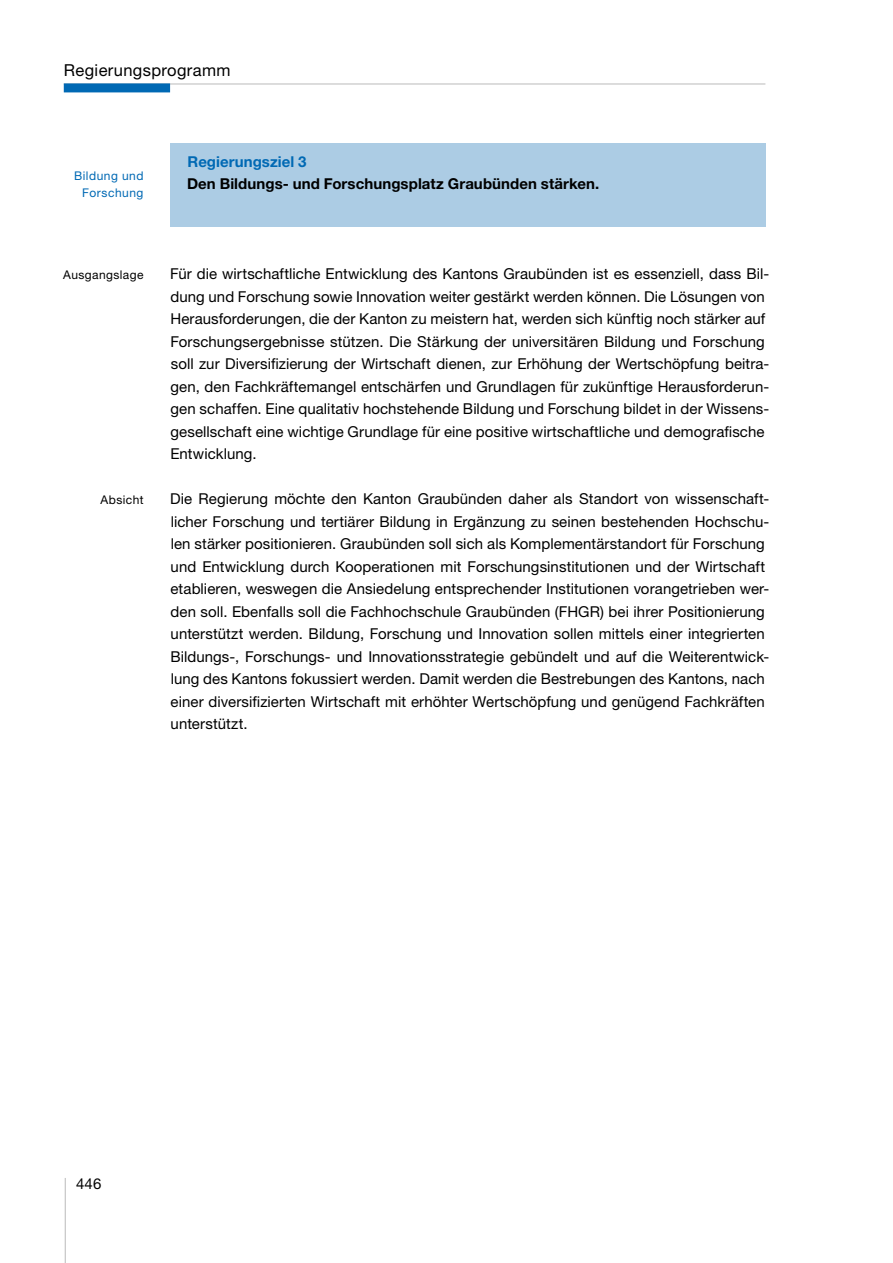
<style>
.page{position:relative;width:893px;height:1263px;background:#fff}
.page>*{position:absolute;margin:0;border:0;box-sizing:border-box;transform-origin:0 0}
.t1{font:16.5px "Helvetica Neue LT Std";letter-spacing:.025em;color:#000}
.t2{font:15px/22.5px "Helvetica Neue LT Std";letter-spacing:.005em;color:#000}
.t3{font:700 15px "Helvetica Neue LT Std";letter-spacing:.005em;color:#000}
.t4{font:700 15px "Helvetica Neue LT Std";letter-spacing:.005em;color:#0069b4}
.t5{font:12px/16.5px "Helvetica Neue LT Std";letter-spacing:.045em;color:#0069b4;text-align:right}
.t6{font:12px "Helvetica Neue LT Std";letter-spacing:.035em;color:#000}
</style>
<div class="page">
<hr style="left:65px;top:1178px;width:1px;height:85px;background:#c2c2c2">
<hr style="left:64px;top:83px;width:701px;height:2px;background:#c2c2c2">
<div style="left:64px;top:83px;width:106px;height:9px;background:#0069b4"></div>
<div style="left:170px;top:143px;width:595px;height:38px;background:#accce4"></div>
<div style="left:170px;top:166px;width:595px;height:60px;background:#accce4"></div>
<p class="t1" style="left:64px;top:60px;width:168px">Regierungsprogramm</p>
<p class="t5" style="left:74px;top:168px;width:71px">Bildung und<br>Forschung</p>
<p class="t6" style="left:63px;top:267px;width:82px">Ausgangslage</p>
<p class="t6" style="left:101px;top:492px;width:44px">Absicht</p>
<p class="t4" style="left:188px;top:152px;width:121px">Regierungsziel 3</p>
<p class="t3" style="left:187px;top:174px;width:414px">Den Bildungs- und Forschungsplatz Graubünden stärken.</p>
<p class="t2" style="left:170px;top:262px;width:601px">Für die wirtschaftliche Entwicklung des Kantons Graubünden ist es essenziell, dass Bil&shy;dung und Forschung sowie Innovation weiter gestärkt werden können. Die Lösungen von Herausforderungen, die der Kanton zu meistern hat, werden sich künftig noch stärker auf Forschungsergebnisse stützen. Die Stärkung der universitären Bildung und Forschung soll zur Diversifizierung der Wirtschaft dienen, zur Erhöhung der Wertschöpfung beitra&shy;gen, den Fachkräftemangel entschärfen und Grundlagen für zukünftige Herausforderun&shy;gen schaffen. Eine qualitativ hochstehende Bildung und Forschung bildet in der Wissens&shy;gesellschaft eine wichtige Grundlage für eine positive wirtschaftliche und demografische Entwicklung.</p>
<p class="t2" style="left:170px;top:487px;width:601px">Die Regierung möchte den Kanton Graubünden daher als Standort von wissenschaft&shy;licher Forschung und tertiärer Bildung in Ergänzung zu seinen bestehenden Hochschu&shy;len stärker positionieren. Graubünden soll sich als Komplementärstandort für Forschung und Entwicklung durch Kooperationen mit Forschungsinstitutionen und der Wirtschaft etablieren, weswegen die Ansiedelung entsprechender Institutionen vorangetrieben wer&shy;den soll. Ebenfalls soll die Fachhochschule Graubünden (FHGR) bei ihrer Positionierung unterstützt werden. Bildung, Forschung und Innovation sollen mittels einer integrierten Bildungs-, Forschungs- und Innovationsstrategie gebündelt und auf die Weiterentwick&shy;lung des Kantons fokussiert werden. Damit werden die Bestrebungen des Kantons, nach einer diversifizierten Wirtschaft mit erhöhter Wertschöpfung und genügend Fachkräften unterstützt.</p>
<p class="t2" style="left:76px;top:1172px;width:27px">446</p>
</div>
